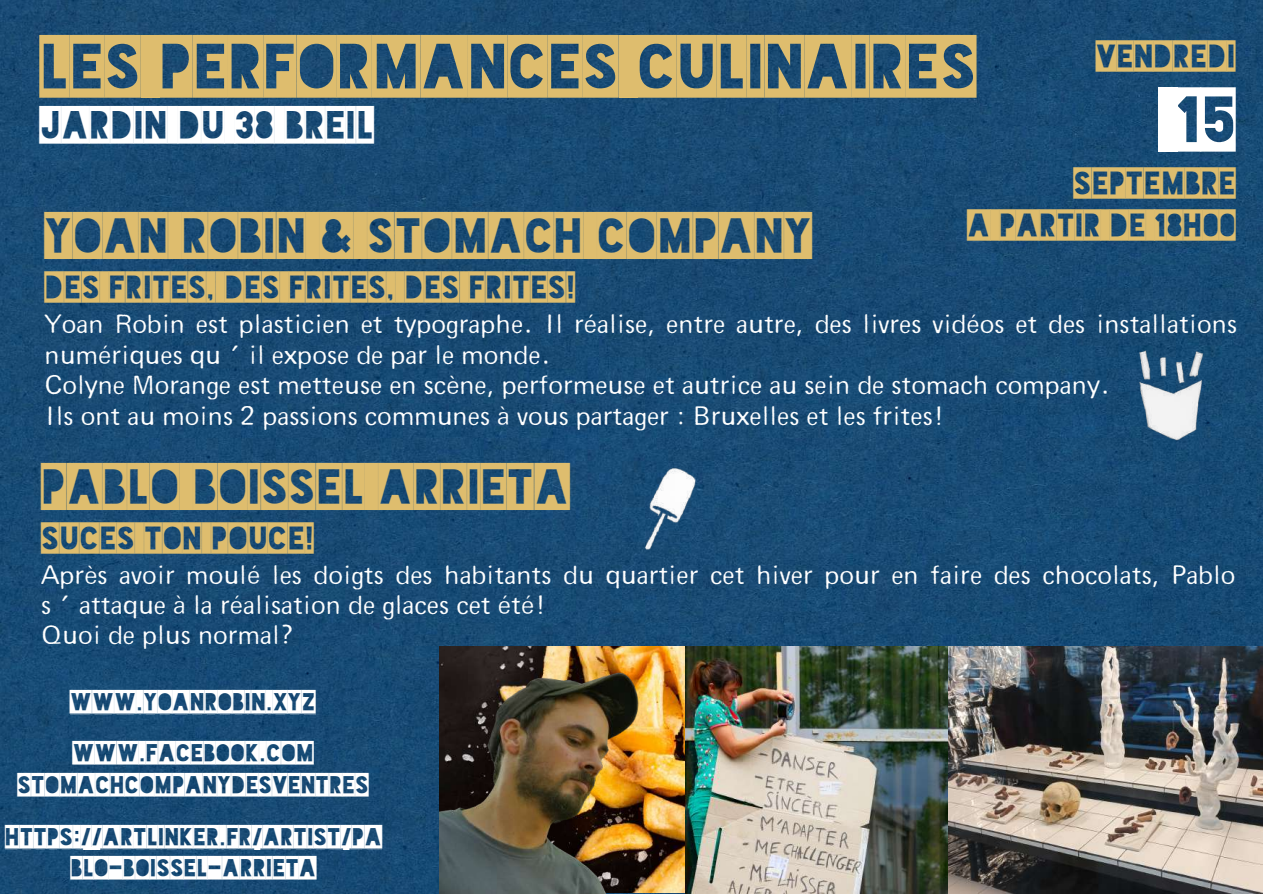
<style>
.page{position:relative;width:1263px;height:894px;background:#fff}
.page>*{position:absolute;margin:0;border:0;box-sizing:border-box;transform-origin:0 0}
.t1{font:61.5px "Blackout 2 AM";color:#fff}
.t2{font:60px "Blackout 2 AM";letter-spacing:.01em;color:#debd6e}
.t3{font:45px "Blackout 2 AM";letter-spacing:.01em;color:#debd6e}
.t4{font:36px "Blackout 2 AM";color:#fff}
.t5{font:30px/41.5px "Blackout 2 AM";letter-spacing:.01em;color:#debd6e;text-align:right}
.t6{font:300 25.5px/30.3px "Fluxisch Else";color:#fff}
.t7{font:22.5px/31.5px "Blackout 2 AM";color:#fff;text-align:center}
</style>
<div class="page">
<img style="left:0;top:0;width:1263px;height:893px">
<img style="left:1019px;top:258px;width:244px;height:308px">
<img style="left:513px;top:352px;width:312px;height:294px">
<img style="left:440px;top:646px;width:822px;height:247px">
<hr style="left:5px;top:846px;width:377px;height:3px;background:#fff">
<hr style="left:71px;top:878px;width:246px;height:2px;background:#fff">
<hr style="left:70px;top:711px;width:246px;height:3px;background:#fff">
<hr style="left:72px;top:763px;width:242px;height:2px;background:#fff">
<hr style="left:18px;top:795px;width:351px;height:2px;background:#fff">
<h2 class="t2" style="left:40px;top:35px;width:938px">LES PERFORMANCES CULINAIRES</h2>
<h3 class="t4" style="left:40px;top:105px;width:336px">JARDIN DU 38 BREIL</h3>
<p class="t5" style="left:1096px;top:35px;width:141px">VENDREDI</p>
<h1 class="t1" style="left:1176px;top:87px;width:61px">15</h1>
<p class="t5" style="left:967px;top:162px;width:270px">SEPTEMBRE<br>A PARTIR DE 18H00</p>
<h3 class="t3" style="left:45px;top:212px;width:769px">YOAN ROBIN &amp; STOMACH COMPANY</h3>
<p class="t5" style="left:45px;top:266px;width:532px">DES FRITES, DES FRITES, DES FRITES!</p>
<p class="t6" style="left:45px;top:310px;width:1194px">Yoan Robin est plasticien et typographe. Il réalise, entre autre, des livres vidéos et des installations numériques qu'il expose de par le monde.<br>Colyne Morange est metteuse en scène, performeuse et autrice au sein de stomach company.<br>Ils ont au moins 2 passions communes à vous partager : Bruxelles et les frites!</p>
<h3 class="t3" style="left:41px;top:462px;width:530px">PABLO BOISSEL ARRIETA</h3>
<p class="t5" style="left:41px;top:516px;width:274px">SUCES TON POUCE!</p>
<p class="t6" style="left:41px;top:560px;width:1196px">Après avoir moulé les doigts des habitants du quartier cet hiver pour en faire des chocolats, Pablo s'attaque à la réalisation de glaces cet été!<br>Quoi de plus normal?</p>
<p class="t7" style="left:70px;top:685px;width:247px">WWW.YOANROBIN.XYZ</p>
<p class="t7" style="left:18px;top:737px;width:352px">WWW.FACEBOOK.COM<br>STOMACHCOMPANYDESVENTRES</p>
<p class="t7" style="left:5px;top:820px;width:378px">HTTPS://ARTLINKER.FR/ARTIST/PA<br>BLO-BOISSEL-ARRIETA</p>
</div>
